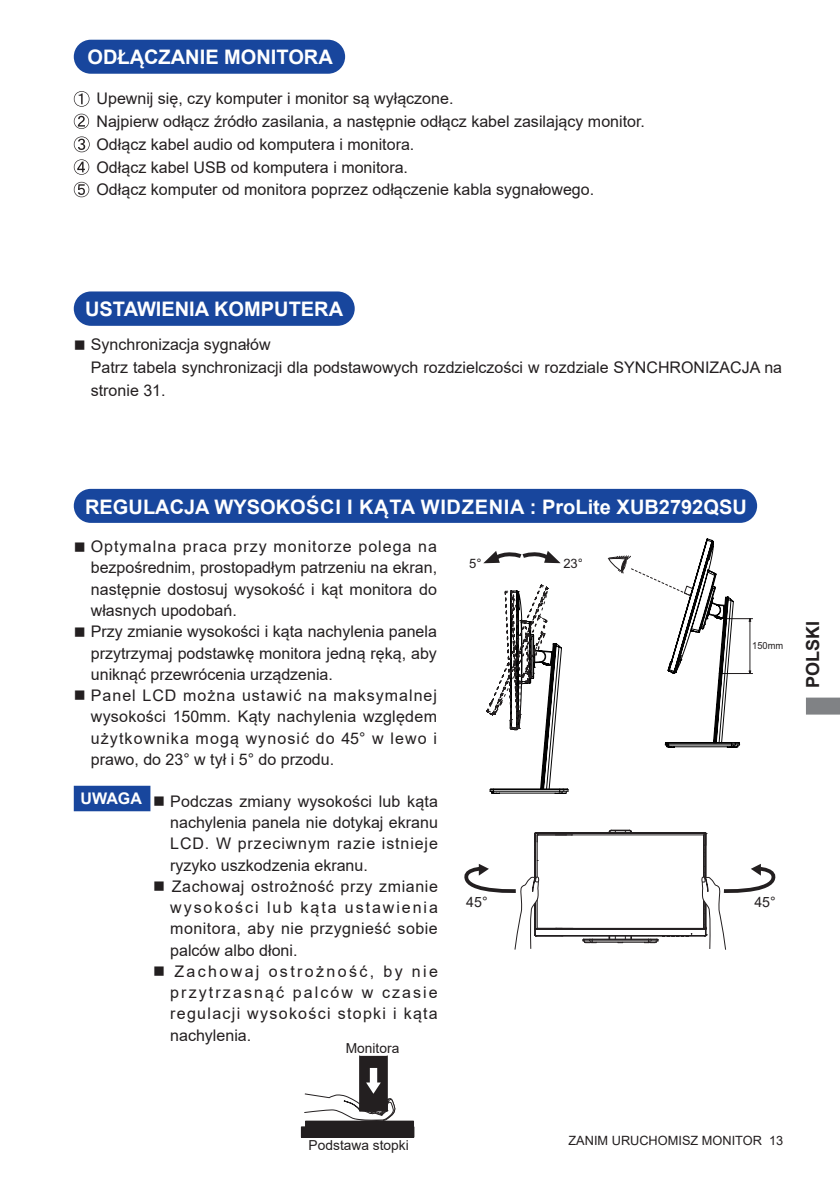
<style>
.page{position:relative;width:840px;height:1191px;background:#fff}
.page>*{position:absolute;margin:0;border:0;box-sizing:border-box;transform-origin:0 0}
.t1{font:700 20px "Arial";color:#fff}
.t2{font:700 18px "Arial";color:#231f20}
.t3{font:16px/21.2px "Arial";color:#231f20;text-align:justify}
.t4{font:700 16px "Arial";color:#fff}
.t5{font:14.2px "Arial";color:#231f20}
.t6{font:13.8px "Arial";color:#231f20}
.t7{font:13px "Arial";color:#231f20}
.t8{font:12.8px "Arial";color:#231f20}
.t9{font:9.8px "Arial";color:#231f20;scale:.95 1}
</style>
<div class="page">
<svg style="left:806px;top:697px;width:33px;height:17px"></svg>
<div style="left:75px;top:292px;width:278px;height:33px;background:#18469d;border-radius:16px"></div>
<div style="left:74px;top:291px;width:280px;height:35px;border:2px solid #18469d;border-radius:16px"></div>
<div style="left:75px;top:490px;width:680px;height:32px;background:#18469d;border-radius:16px"></div>
<div style="left:74px;top:489px;width:682px;height:34px;border:2px solid #18469d;border-radius:16px"></div>
<div style="left:74px;top:785px;width:76px;height:26px;background:#18469d;border:2px solid #18469d"></div>
<div style="left:75px;top:41px;width:269px;height:32px;background:#18469d;border-radius:16px"></div>
<div style="left:74px;top:40px;width:271px;height:34px;border:2px solid #18469d;border-radius:16px"></div>
<svg style="left:74px;top:91px;width:15px;height:16px"></svg>
<svg style="left:74px;top:114px;width:15px;height:15px"></svg>
<svg style="left:74px;top:136px;width:15px;height:16px"></svg>
<svg style="left:74px;top:159px;width:15px;height:16px"></svg>
<svg style="left:74px;top:182px;width:15px;height:15px"></svg>
<svg style="left:464px;top:830px;width:312px;height:120px"></svg>
<svg style="left:607px;top:539px;width:145px;height:208px"></svg>
<svg style="left:483px;top:551px;width:77px;height:13px"></svg>
<svg style="left:486px;top:585px;width:82px;height:209px"></svg>
<div style="left:301px;top:1126px;width:112px;height:11px;background:#231f20"></div>
<div style="left:305px;top:1121px;width:108px;height:5px;background:#231f20"></div>
<div style="left:359px;top:1055px;width:28px;height:56px;background:#231f20;border:1px solid #231f20"></div>
<svg style="left:304px;top:1068px;width:91px;height:53px"></svg>
<p class="t1" style="left:87px;top:43px;width:247px">ODŁĄCZANIE MONITORA</p>
<p class="t3" style="left:96px;top:87px;width:549px;line-height:22.6px;text-align:left">Upewnij się, czy komputer i monitor są wyłączone.<br>Najpierw odłącz źródło zasilania, a następnie odłącz kabel zasilający monitor.<br>Odłącz kabel audio od komputera i monitora.<br>Odłącz kabel USB od komputera i monitora.<br>Odłącz komputer od monitora poprzez odłączenie kabla sygnałowego.</p>
<p class="t1" style="left:85px;top:295px;width:259px">USTAWIENIA KOMPUTERA</p>
<p class="t3" style="left:91px;top:333px;width:692px;line-height:22.6px;text-align:left;text-indent:-17px">■ Synchronizacja sygnałów<br>Patrz tabela synchronizacji dla podstawowych rozdzielczości w rozdziale SYNCHRONIZACJA na stronie 31.</p>
<p class="t1" style="left:85px;top:493px;width:662px">REGULACJA WYSOKOŚCI I KĄTA WIDZENIA : ProLite XUB2792QSU</p>
<p class="t3" style="left:91px;top:536px;width:347px;text-indent:-17px">■ Optymalna praca przy monitorze polega na bezpośrednim, prostopadłym patrzeniu na ekran, następnie dostosuj wysokość i kąt monitora do własnych upodobań.</p>
<p class="t3" style="left:91px;top:621px;width:347px;text-indent:-17px">■ Przy zmianie wysokości i kąta nachylenia panela przytrzymaj podstawkę monitora jedną ręką, aby uniknąć przewrócenia urządzenia.</p>
<p class="t3" style="left:91px;top:684px;width:347px;text-indent:-17px">■ Panel LCD można ustawić na maksymalnej wysokości 150mm. Kąty nachylenia względem użytkownika mogą wynosić do 45° w lewo i prawo, do 23° w tył i 5° do przodu.</p>
<p class="t3" style="left:170px;top:790px;width:269px;text-indent:-17px">■ Podczas zmiany wysokości lub kąta nachylenia panela nie dotykaj ekranu LCD. W przeciwnym razie istnieje ryzyko uszkodzenia ekranu.</p>
<p class="t3" style="left:170px;top:875px;width:269px;text-indent:-17px">■ Zachowaj ostrożność przy zmianie wysokości lub kąta ustawienia monitora, aby nie przygnieść sobie palców albo dłoni.</p>
<p class="t3" style="left:170px;top:960px;width:269px;text-indent:-17px">■ Zachowaj ostrożność, by nie przytrzasnąć palców w czasie regulacji wysokości stopki i kąta nachylenia.</p>
<p class="t7" style="left:469px;top:554px;width:14px">5°</p>
<p class="t7" style="left:563px;top:554px;width:21px">23°</p>
<p class="t9" style="left:751px;top:639px;width:34px">150mm</p>
<p class="t4" style="left:81px;top:787px;width:63px">UWAGA</p>
<p class="t5" style="left:466px;top:891px;width:23px">45°</p>
<p class="t5" style="left:754px;top:891px;width:23px">45°</p>
<p class="t6" style="left:345px;top:1039px;width:55px">Monitora</p>
<p class="t2" style="left:799px;top:688px;width:69px;rotate:-90deg">POLSKI</p>
<p class="t6" style="left:308px;top:1136px;width:102px">Podstawa stopki</p>
<p class="t8" style="left:568px;top:1131px;width:216px">ZANIM URUCHOMISZ MONITOR 13</p>
</div>
